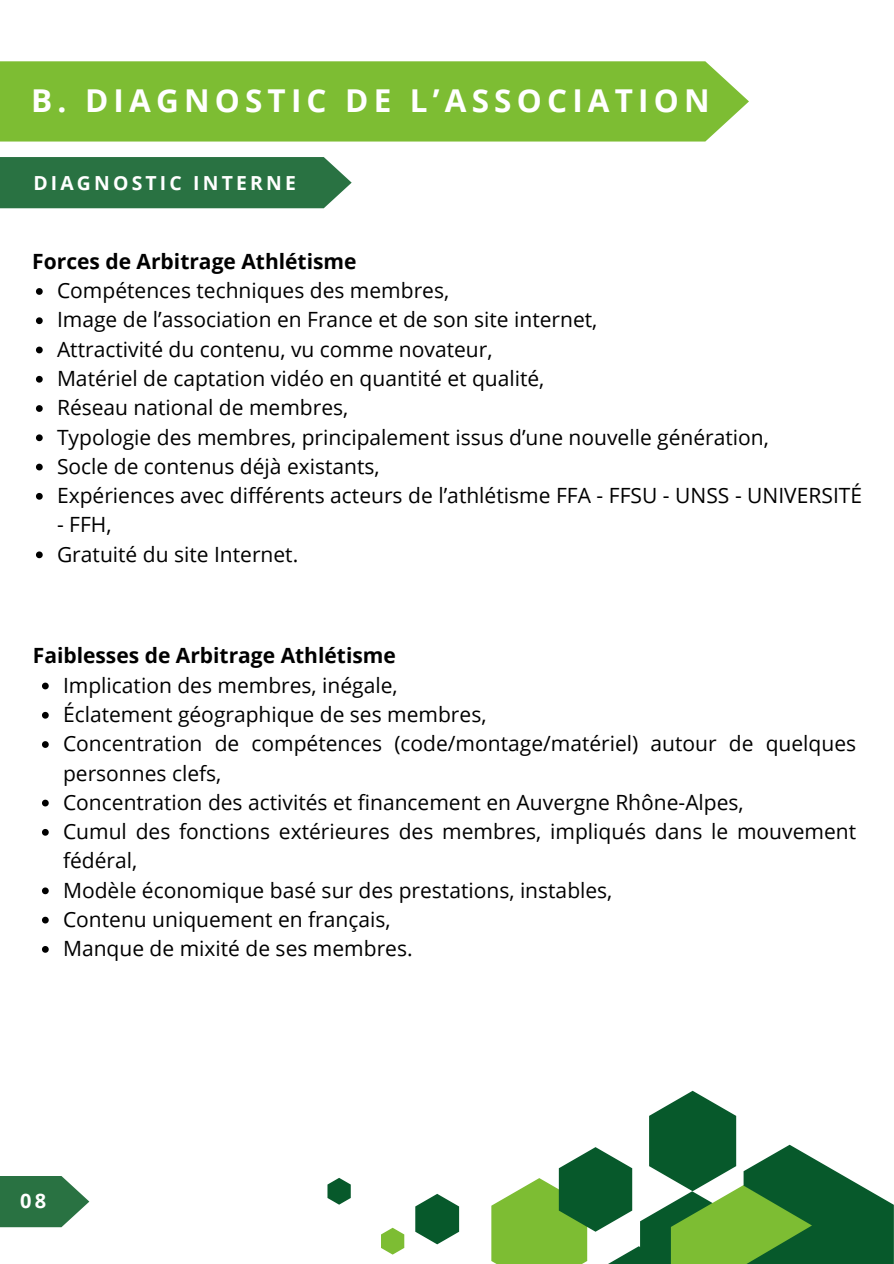
<style>
.page{position:relative;width:894px;height:1264px;background:#fff}
.page>*{position:absolute;margin:0;border:0;box-sizing:border-box;transform-origin:0 0}
.t1{font:700 31.5px "Open Sans";letter-spacing:.165em;color:#fff}
.t2{font:21px/29.2px "Open Sans";color:#000}
.t3{font:700 21px "Open Sans";color:#000}
.t4{font:700 19.95px "Open Sans";color:#fff}
.t5{font:700 19.35px "Open Sans";letter-spacing:.165em;color:#fff}
</style>
<div class="page">
<div style="left:0;top:61px;width:748px;height:80px;background:#7dbd33"></div>
<div style="left:0;top:157px;width:351px;height:51px;background:#297242"></div>
<svg style="left:415px;top:1193px;width:44px;height:51px"></svg>
<svg style="left:381px;top:1227px;width:23px;height:27px"></svg>
<svg style="left:327px;top:1178px;width:23px;height:26px"></svg>
<svg style="left:491px;top:1090px;width:402px;height:173px"></svg>
<svg style="left:36px;top:288px;width:7px;height:7px"></svg>
<svg style="left:36px;top:317px;width:7px;height:7px"></svg>
<svg style="left:36px;top:346px;width:7px;height:7px"></svg>
<svg style="left:36px;top:376px;width:7px;height:6px"></svg>
<svg style="left:36px;top:405px;width:7px;height:7px"></svg>
<svg style="left:36px;top:434px;width:7px;height:7px"></svg>
<svg style="left:36px;top:463px;width:7px;height:7px"></svg>
<svg style="left:36px;top:493px;width:7px;height:6px"></svg>
<svg style="left:36px;top:551px;width:7px;height:7px"></svg>
<svg style="left:42px;top:682px;width:7px;height:7px"></svg>
<svg style="left:42px;top:712px;width:7px;height:6px"></svg>
<svg style="left:42px;top:741px;width:7px;height:7px"></svg>
<svg style="left:42px;top:799px;width:7px;height:7px"></svg>
<svg style="left:42px;top:829px;width:7px;height:6px"></svg>
<svg style="left:42px;top:887px;width:7px;height:7px"></svg>
<svg style="left:42px;top:916px;width:7px;height:7px"></svg>
<svg style="left:42px;top:946px;width:7px;height:6px"></svg>
<svg style="left:0;top:1176px;width:89px;height:51px;background:#49875e"></svg>
<h1 class="t1" style="left:31px;top:78px;width:679px">B. DIAGNOSTIC DE L’ASSOCIATION</h1>
<p class="t5" style="left:33px;top:169px;width:264px">DIAGNOSTIC INTERNE</p>
<p class="t3" style="left:32px;top:246px;width:326px">Forces de Arbitrage Athlétisme</p>
<p class="t2" style="left:57px;top:275px;width:806px">Compétences techniques des membres,<br>Image de l’association en France et de son site internet,<br>Attractivité du contenu, vu comme novateur,<br>Matériel de captation vidéo en quantité et qualité,<br>Réseau national de membres,<br>Typologie des membres, principalement issus d’une nouvelle génération,<br>Socle de contenus déjà existants,<br>Expériences avec différents acteurs de l’athlétisme FFA - FFSU - UNSS - UNIVERSITÉ</p>
<p class="t2" style="left:57px;top:509px;width:243px">- FFH,<br>Gratuité du site Internet.</p>
<p class="t3" style="left:33px;top:641px;width:364px">Faiblesses de Arbitrage Athlétisme</p>
<p class="t2" style="left:63px;top:670px;width:794px">Implication des membres, inégale,<br>Éclatement géographique de ses membres,<br>Concentration de compétences (code/montage/matériel) autour de quelques personnes clefs,<br>Concentration des activités et financement en Auvergne Rhône-Alpes,<br>Cumul des fonctions extérieures des membres, impliqués dans le mouvement fédéral,<br>Modèle économique basé sur des prestations, instables,<br>Contenu uniquement en français,<br>Manque de mixité de ses membres.</p>
<p class="t4" style="left:20px;top:1186px;width:28px">08</p>
</div>
